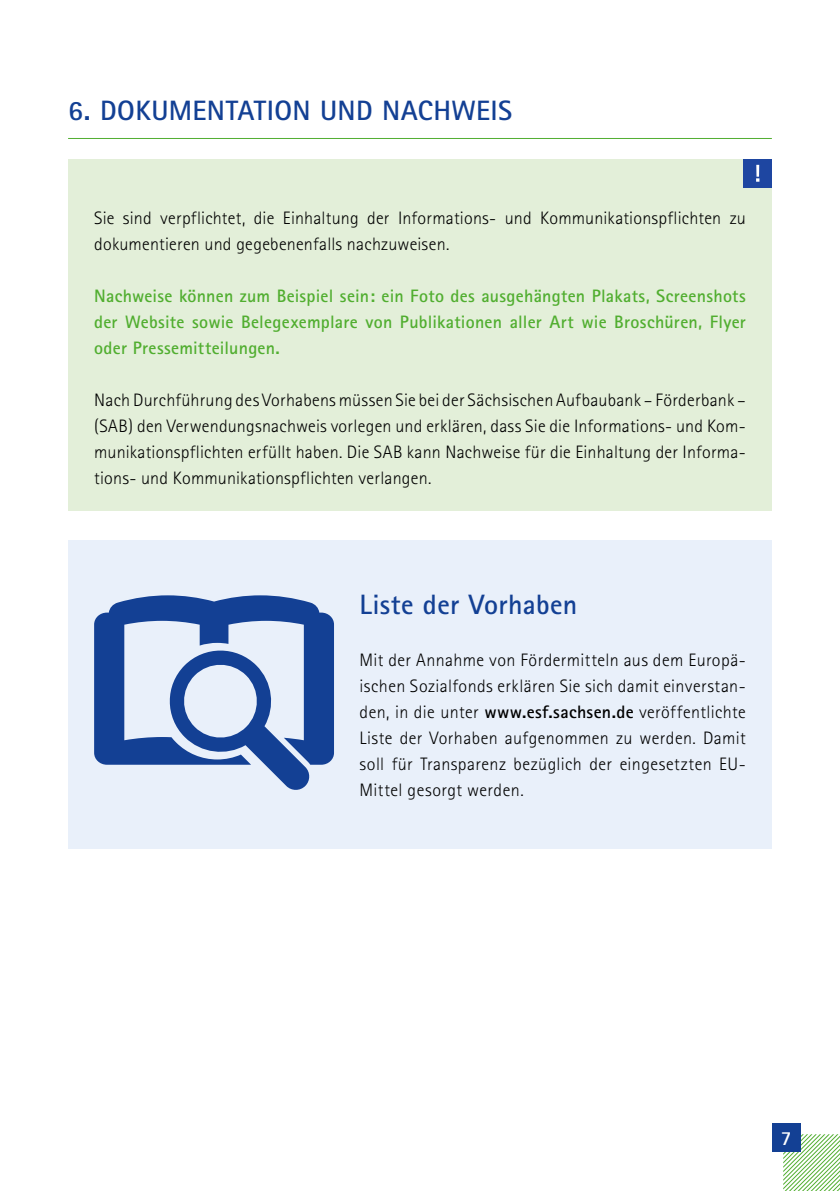
<style>
.page{position:relative;width:840px;height:1191px;background:#fff}
.page>*{position:absolute;margin:0;border:0;box-sizing:border-box;transform-origin:0 0}
.t1{font:700 28px "Rotis Sans Serif";letter-spacing:.01em;color:#134094}
.t2{font:700 20px "Rotis Sans Serif";color:#fff}
.t3{font:300 18px/26px "Rotis Sans Serif";letter-spacing:.015em;color:#000;text-align:justify}
.t4{font:700 18px/26px "Rotis Sans Serif";letter-spacing:.015em;color:#51ae30;text-align:justify}
.s1{font-weight:700}
</style>
<div class="page">
<svg style="left:782px;top:1134px;width:57px;height:57px"></svg>
<div style="left:771px;top:1123px;width:28px;height:28px;background:#134094"></div>
<hr style="left:68px;top:138px;width:703px;height:1px;background:#51ae30">
<div style="left:68px;top:159px;width:703px;height:351px;background:#e3efd9"></div>
<div style="left:743px;top:159px;width:28px;height:28px;background:#1e46a1"></div>
<svg style="left:756px;top:165px;width:3px;height:17px"></svg>
<div style="left:68px;top:540px;width:703px;height:308px;background:#e9f0fa"></div>
<svg style="left:165px;top:764px;width:145px;height:26px"></svg>
<svg style="left:94px;top:595px;width:240px;height:169px"></svg>
<h2 class="t1" style="left:68px;top:93px;width:445px">6. DOKUMENTATION UND NACHWEIS</h2>
<p class="t3" style="left:94px;top:205px;width:652px">Sie sind verpflichtet, die Einhaltung der Informations- und Kommunikationspflichten zu dokumentieren und gegebenenfalls nachzuweisen.</p>
<p class="t4" style="left:94px;top:283px;width:653px">Nachweise können zum Beispiel sein: ein Foto des ausgehängten Plakats, Screenshots der Website sowie Belegexemplare von Publikationen aller Art wie Broschüren, Flyer oder Pressemitteilungen.</p>
<p class="t3" style="left:94px;top:387px;width:653px">Nach Durchführung des Vorhabens müssen Sie bei der Sächsischen Aufbaubank – Förderbank – (SAB) den Verwendungsnachweis vorlegen und erklären, dass Sie die Informations- und Kom&shy;munikationspflichten erfüllt haben. Die SAB kann Nachweise für die Einhaltung der Informa&shy;tions- und Kommunikationspflichten verlangen.</p>
<h3 class="t1" style="left:359px;top:587px;width:219px">Liste der Vorhaben</h3>
<p class="t3" style="left:359px;top:647px;width:387px">Mit der Annahme von Fördermitteln aus dem Europä&shy;ischen Sozialfonds erklären Sie sich damit einverstan&shy;den, in die unter <span class="s1">www.esf.sachsen.de</span> veröffentlichte Liste der Vorhaben aufgenommen zu werden. Damit soll für Transparenz bezüglich der eingesetzten EU-Mittel gesorgt werden.</p>
<p class="t2" style="left:780px;top:1125px;width:12px">7</p>
</div>
